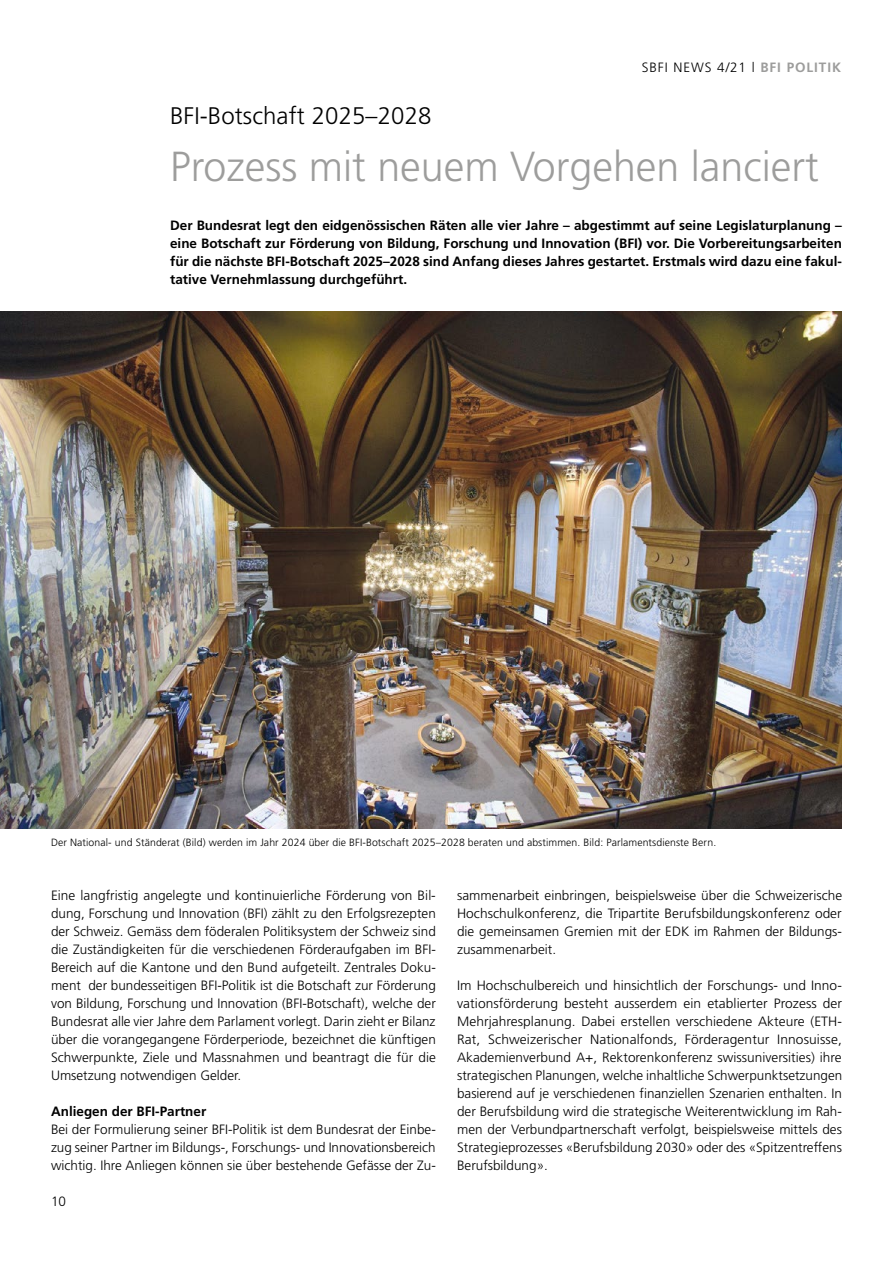
<style>
.page{position:relative;width:893px;height:1263px;background:#fff}
.page>*{position:absolute;margin:0;border:0;box-sizing:border-box;transform-origin:0 0}
.t1{font:300 42px "Frutiger LT Std";color:#9d9d9c}
.t2{font:300 24px "Frutiger LT Std";letter-spacing:.005em;color:#000}
.t3{font:300 13.5px/18px "Frutiger LT Std";color:#000;text-align:justify}
.t4{font:700 13.5px/18px "Frutiger LT Std";color:#000;text-align:justify}
.t5{font:300 13.5px "Frutiger LT Std";letter-spacing:.07em;color:#000}
.t6{font:300 10.5px "Frutiger LT Std";letter-spacing:.01em;color:#000}
.s1{font-weight:700;color:#9d9d9c}
</style>
<div class="page">
<img style="left:0;top:311px;width:842px;height:517px">
<p class="t5" style="left:642px;top:60px;width:201px">SBFI NEWS 4/21 l <span class="s1">BFI POLITIK</span></p>
<p class="t2" style="left:170px;top:102px;width:263px">BFI-Botschaft 2025–2028</p>
<p class="t1" style="left:170px;top:143px;width:650px">Prozess mit neuem Vorgehen lanciert</p>
<p class="t4" style="left:170px;top:216px;width:673px">Der Bundesrat legt den eidgenössischen Räten alle vier Jahre – abgestimmt auf seine Legislaturplanung – eine Botschaft zur Förderung von Bildung, Forschung und Innovation (BFI) vor. Die Vorbereitungsarbeiten für die nächste BFI-Botschaft 2025–2028 sind Anfang dieses Jahres gestartet. Erstmals wird dazu eine fakul&shy;tative Vernehmlassung durchgeführt.</p>
<p class="t6" style="left:51px;top:836px;width:667px">Der National- und Ständerat (Bild) werden im Jahr 2024 über die BFI-Botschaft 2025–2028 beraten und abstimmen. Bild: Parlamentsdienste Bern.</p>
<p class="t3" style="left:51px;top:887px;width:386px">Eine langfristig angelegte und kontinuierliche Förderung von Bil&shy;dung, Forschung und Innovation (BFI) zählt zu den Erfolgsrezepten der Schweiz. Gemäss dem föderalen Politiksystem der Schweiz sind die Zuständigkeiten für die verschiedenen Förderaufgaben im BFI-Bereich auf die Kantone und den Bund aufgeteilt. Zentrales Doku&shy;ment der bundesseitigen BFI-Politik ist die Botschaft zur Förderung von Bildung, Forschung und Innovation (BFI-Botschaft), welche der Bundesrat alle vier Jahre dem Parlament vorlegt. Darin zieht er Bilanz über die vorangegangene Förderperiode, bezeichnet die künftigen Schwerpunkte, Ziele und Massnahmen und beantragt die für die Umsetzung notwendigen Gelder.</p>
<p class="t4" style="left:51px;top:1102px;width:157px">Anliegen der BFI-Partner</p>
<p class="t3" style="left:51px;top:1121px;width:386px">Bei der Formulierung seiner BFI-Politik ist dem Bundesrat der Einbe&shy;zug seiner Partner im Bildungs-, Forschungs- und Innovationsbereich wichtig. Ihre Anliegen können sie über bestehende Gefässe der Zu-</p>
<p class="t3" style="left:51px;top:1193px;width:17px">10</p>
<p class="t3" style="left:457px;top:887px;width:386px">sammenarbeit einbringen, beispielsweise über die Schweizerische Hochschulkonferenz, die Tripartite Berufsbildungskonferenz oder die gemeinsamen Gremien mit der EDK im Rahmen der Bildungs&shy;zusammenarbeit.</p>
<p class="t3" style="left:457px;top:977px;width:387px">Im Hochschulbereich und hinsichtlich der Forschungs- und Inno&shy;vationsförderung besteht ausserdem ein etablierter Prozess der Mehrjahresplanung. Dabei erstellen verschiedene Akteure (ETH-Rat, Schweizerischer Nationalfonds, Förderagentur Innosuisse, Akademienverbund A+, Rektorenkonferenz swissuniversities) ihre strategischen Planungen, welche inhaltliche Schwerpunktsetzungen basierend auf je verschiedenen finanziellen Szenarien enthalten. In der Berufsbildung wird die strategische Weiterentwicklung im Rah&shy;men der Verbundpartnerschaft verfolgt, beispielsweise mittels des Strategieprozesses «Berufsbildung 2030» oder des «Spitzentreffens Berufsbildung».</p>
</div>
